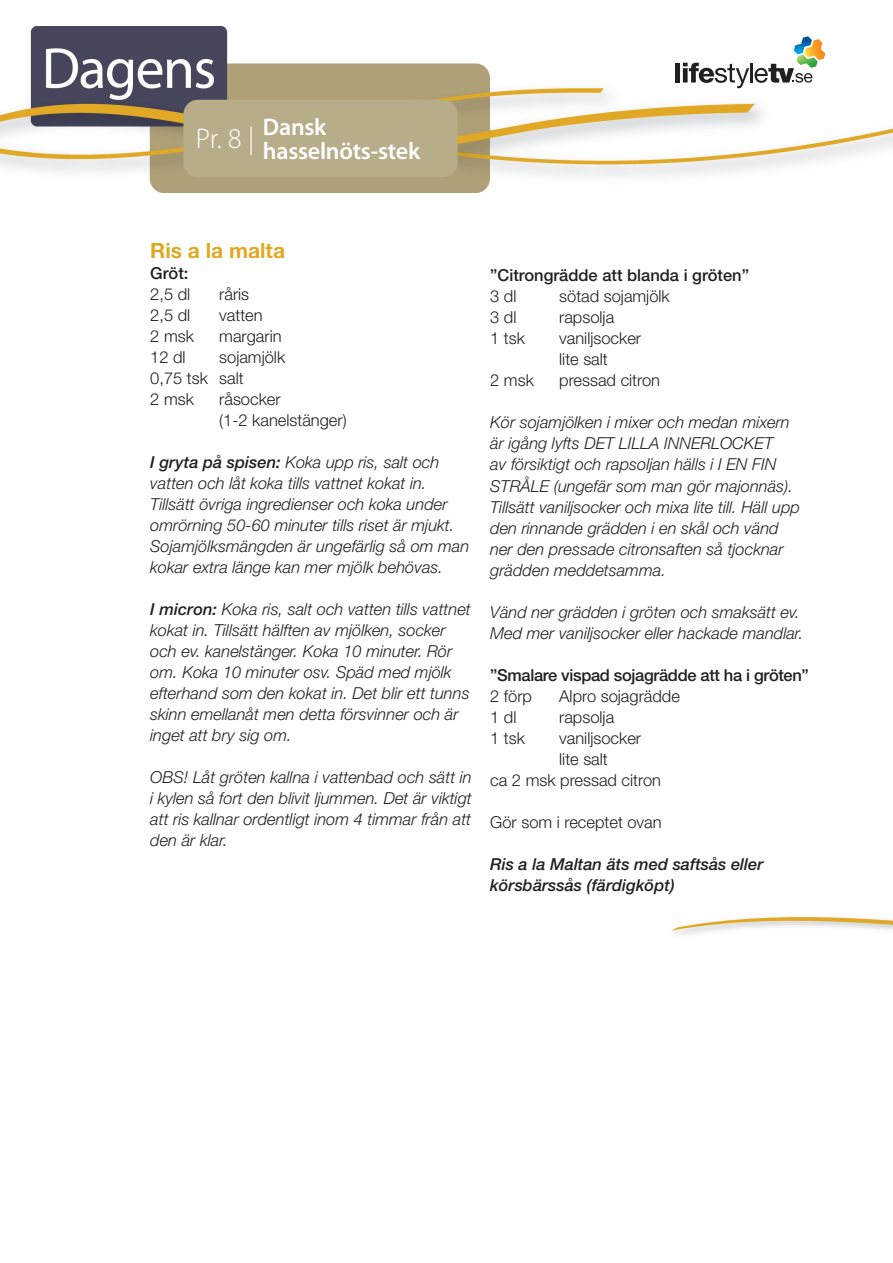
<style>
.page{position:relative;width:893px;height:1263px;background:#fff}
.page>*{position:absolute;margin:0;border:0;box-sizing:border-box;transform-origin:0 0}
.t1{font:300 28.5px "Myriad Pro";color:#fff}
.t2{font:600 24px/24px "Myriad Pro";letter-spacing:-.01em;color:#fff}
.Subhead{font:700 21px "Helvetica Neue";color:#e0a824}
.Body_italic{font:italic 300 16.5px/21px "Helvetica Neue";color:#231f20}
.Body_text{font:300 16.5px "Helvetica Neue";color:#231f20}
.Body_italic-2{font:italic 500 16.5px/21px "Helvetica Neue";color:#231f20}
.Body_text-2{font:500 16.5px "Helvetica Neue";letter-spacing:-.02em;color:#231f20}
.Body_text-3{font:500 16.5px "Helvetica Neue";color:#231f20}
.s1{font-weight:500}
</style>
<div class="page">
<img style="left:0;top:27px;width:893px;height:165px">
<div style="left:675px;top:63px;width:5px;height:19px;background:#231f20"></div>
<svg style="left:683px;top:36px;width:142px;height:52px"></svg>
<svg style="left:671px;top:917px;width:222px;height:18px"></svg>
<p class="t1" style="left:196px;top:121px;width:60px">Pr. 8 |</p>
<p class="t2" style="left:263px;top:114px;width:159px">Dansk hasselnöts-stek</p>
<p class="Subhead" style="left:150px;top:237px;width:136px">Ris a la malta</p>
<p class="Body_text-2" style="left:150px;top:263px;width:40px">Gröt:</p>
<p class="Body_text" style="left:150px;top:284px;width:42px">2,5 dl</p>
<p class="Body_text" style="left:219px;top:284px;width:31px">råris</p>
<p class="Body_text" style="left:150px;top:305px;width:42px">2,5 dl</p>
<p class="Body_text" style="left:219px;top:305px;width:45px">vatten</p>
<p class="Body_text" style="left:150px;top:326px;width:45px">2 msk</p>
<p class="Body_text" style="left:219px;top:326px;width:64px">margarin</p>
<p class="Body_text" style="left:150px;top:347px;width:37px">12 dl</p>
<p class="Body_text" style="left:219px;top:347px;width:67px">sojamjölk</p>
<p class="Body_text" style="left:150px;top:368px;width:95px">0,75 tsk salt</p>
<p class="Body_text" style="left:150px;top:389px;width:45px">2 msk</p>
<p class="Body_text" style="left:219px;top:389px;width:63px">råsocker</p>
<p class="Body_text" style="left:219px;top:410px;width:129px">(1-2 kanelstänger)</p>
<p class="Body_italic" style="left:150px;top:451px;width:321px"><span class="s1">I gryta på spisen:</span> Koka upp ris, salt och vatten och låt koka tills vattnet kokat in.<br>Tillsätt övriga ingredienser och koka under omrörning 50-60 minuter tills riset är mjukt.<br>Sojamjölksmängden är ungefärlig så om man kokar extra länge kan mer mjölk behövas.</p>
<p class="Body_italic" style="left:150px;top:598px;width:322px"><span class="s1">I micron:</span> Koka ris, salt och vatten tills vattnet kokat in. Tillsätt hälften av mjölken, socker och ev. kanelstänger. Koka 10 minuter. Rör om. Koka 10 minuter osv. Späd med mjölk efterhand som den kokat in. Det blir ett tunns skinn emellanåt men detta försvinner och är inget att bry sig om.</p>
<p class="Body_italic" style="left:150px;top:766px;width:323px;text-align:justify">OBS! Låt gröten kallna i vattenbad och sätt in i kylen så fort den blivit ljummen. Det är viktigt att ris kallnar ordentligt inom 4 timmar från att den är klar.</p>
<p class="Body_text-3" style="left:490px;top:266px;width:260px">”Citrongrädde att blanda i gröten”</p>
<p class="Body_text" style="left:490px;top:286px;width:28px">3 dl</p>
<p class="Body_text" style="left:559px;top:286px;width:112px">sötad sojamjölk</p>
<p class="Body_text" style="left:490px;top:307px;width:28px">3 dl</p>
<p class="Body_text" style="left:559px;top:307px;width:57px">rapsolja</p>
<p class="Body_text" style="left:490px;top:328px;width:36px">1 tsk</p>
<p class="Body_text" style="left:559px;top:328px;width:83px">vaniljsocker</p>
<p class="Body_text" style="left:559px;top:349px;width:50px">lite salt</p>
<p class="Body_text" style="left:490px;top:370px;width:45px">2 msk</p>
<p class="Body_text" style="left:559px;top:370px;width:102px">pressad citron</p>
<p class="Body_italic" style="left:490px;top:412px;width:311px">Kör sojamjölken i mixer och medan mixern är igång lyfts DET LILLA INNERLOCKET<br>av försiktigt och rapsoljan hälls i I EN FIN STRÅLE (ungefär som man gör majonnäs).<br>Tillsätt vaniljsocker och mixa lite till. Häll upp den rinnande grädden i en skål och vänd ner den pressade citronsaften så tjocknar grädden meddetsamma.</p>
<p class="Body_italic" style="left:490px;top:601px;width:315px">Vänd ner grädden i gröten och smaksätt ev.<br>Med mer vaniljsocker eller hackade mandlar.</p>
<p class="Body_text-2" style="left:490px;top:665px;width:320px">”Smalare vispad sojagrädde att ha i gröten”</p>
<p class="Body_text" style="left:490px;top:685px;width:43px">2 förp</p>
<p class="Body_text" style="left:559px;top:685px;width:122px">Alpro sojagrädde</p>
<p class="Body_text" style="left:490px;top:706px;width:28px">1 dl</p>
<p class="Body_text" style="left:559px;top:706px;width:57px">rapsolja</p>
<p class="Body_text" style="left:490px;top:727px;width:36px">1 tsk</p>
<p class="Body_text" style="left:559px;top:727px;width:83px">vaniljsocker</p>
<p class="Body_text" style="left:559px;top:748px;width:50px">lite salt</p>
<p class="Body_text" style="left:490px;top:769px;width:172px">ca 2 msk pressad citron</p>
<p class="Body_text" style="left:490px;top:811px;width:173px">Gör som i receptet ovan</p>
<p class="Body_italic-2" style="left:490px;top:853px;width:275px">Ris a la Maltan äts med saftsås eller körsbärssås (färdigköpt)</p>
</div>
